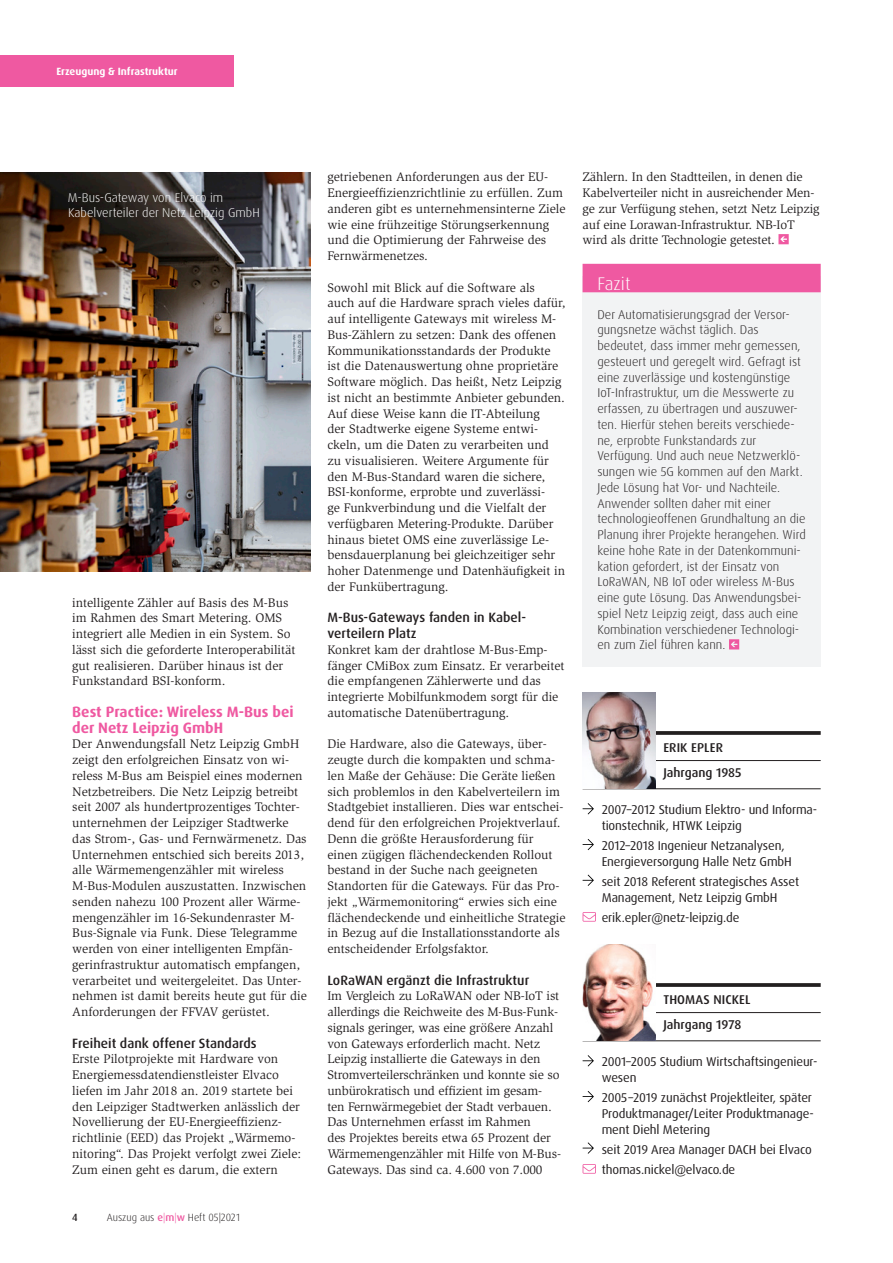
<style>
.page{position:relative;width:893px;height:1263px;background:#fff}
.page>*{position:absolute;margin:0;border:0;box-sizing:border-box;transform-origin:0 0}
._1_Fazit_subhead_whi{font:300 18.3px "Dax Pro";color:#fff}
._7_subhead_bold_-_HE{font:700 15px/15.8px "Dax Pro";color:#ef59a1}
._7_subhead_medium_bl{font:500 13.5px/15.8px "Dax Pro";color:#231f20}
._5_copy{font:12.75px/15.8px "Slimbach Std";color:#231f20}
._3_Fazit_copy{font:300 12.75px/15.8px "Dax Pro";color:#231f20}
._3_Vita_career{font:12.75px/15.8px "Dax Pro";letter-spacing:-.01em;color:#231f20}
._1_Fotounterschrift{font:300 12.75px/15.3px "Dax Pro";color:#fff}
._3_Vita_year{font:500 12.75px "Dax Pro";color:#231f20}
._3_Vita_name{font:500 12.75px "Dax Pro";letter-spacing:.01em;color:#231f20}
.t1{font:300 10.5px "Dax Pro";color:#231f20}
._2_Rubrik_klein{font:700 10.5px "Dax Pro";color:#fff}
.t2{font:500 10.5px "Dax Pro";color:#231f20}
.s1{font-weight:500;color:#ef59a1}
.s2{color:#ef59a1}
</style>
<div class="page">
<svg style="left:778px;top:234px;width:11px;height:10px"></svg>
<svg style="left:656px;top:983px;width:165px;height:4px"></svg>
<hr style="left:583px;top:1012px;width:238px;height:1px;background:#231f20">
<hr style="left:583px;top:1040px;width:238px;height:1px;background:#231f20">
<svg style="left:583px;top:1055px;width:11px;height:11px"></svg>
<svg style="left:583px;top:1091px;width:11px;height:11px"></svg>
<svg style="left:583px;top:1142px;width:11px;height:12px"></svg>
<svg style="left:583px;top:1164px;width:13px;height:10px"></svg>
<img style="left:583px;top:944px;width:73px;height:96px">
<svg style="left:656px;top:731px;width:165px;height:4px"></svg>
<hr style="left:583px;top:760px;width:238px;height:1px;background:#231f20">
<hr style="left:583px;top:788px;width:238px;height:1px;background:#231f20">
<svg style="left:583px;top:803px;width:11px;height:11px"></svg>
<svg style="left:583px;top:839px;width:11px;height:11px"></svg>
<svg style="left:583px;top:875px;width:11px;height:11px"></svg>
<svg style="left:583px;top:912px;width:13px;height:10px"></svg>
<img style="left:583px;top:692px;width:73px;height:96px">
<div style="left:583px;top:276px;width:238px;height:390px;background:#f2f3f4"></div>
<div style="left:583px;top:264px;width:238px;height:28px;background:#ef59a1"></div>
<svg style="left:729px;top:639px;width:10px;height:10px"></svg>
<img style="left:0;top:172px;width:310px;height:400px">
<svg style="left:60px;top:184px;width:208px;height:45px"></svg>
<div style="left:0;top:55px;width:234px;height:32px;background:#ef59a1"></div>
<p class="_2_Rubrik_klein" style="left:56px;top:65px;width:123px">Erzeugung &amp; Infrastruktur</p>
<p class="_1_Fotounterschrift" style="left:68px;top:190px;width:193px">M-Bus-Gateway von Elvaco im<br>Kabelverteiler der Netz Leipzig GmbH</p>
<p class="_5_copy" style="left:72px;top:594px;width:225px">intelligente Zähler auf Basis des M-Bus im Rahmen des Smart Metering. OMS integriert alle Medien in ein System. So lässt sich die geforderte Interoperabilität gut realisieren. Darüber hinaus ist der Funkstandard BSI-konform.</p>
<p class="_7_subhead_bold_-_HE" style="left:72px;top:704px;width:223px">Best Practice: Wireless M-Bus bei der Netz Leipzig GmbH</p>
<p class="_5_copy" style="left:72px;top:736px;width:236px">Der Anwendungsfall Netz Leipzig GmbH zeigt den erfolgreichen Einsatz von wi&shy;reless M-Bus am Beispiel eines modernen Netzbetreibers. Die Netz Leipzig betreibt seit 2007 als hundertprozentiges Tochter&shy;unternehmen der Leipziger Stadtwerke das Strom-, Gas- und Fernwärmenetz. Das Unternehmen entschied sich bereits 2013, alle Wärmemengenzähler mit wireless M-Bus-Modulen auszustatten. Inzwischen senden nahezu 100 Prozent aller Wärme&shy;mengenzähler im 16-Sekundenraster M-Bus-Signale via Funk. Diese Telegramme werden von einer intelligenten Empfän&shy;gerinfrastruktur automatisch empfangen, verarbeitet und weitergeleitet. Das Unter&shy;nehmen ist damit bereits heute gut für die Anforderungen der FFVAV gerüstet.</p>
<p class="_7_subhead_medium_bl" style="left:72px;top:1035px;width:186px">Freiheit dank offener Standards</p>
<p class="_5_copy" style="left:72px;top:1051px;width:231px">Erste Pilotprojekte mit Hardware von Energiemessdatendienstleister Elvaco liefen im Jahr 2018 an. 2019 startete bei den Leipziger Stadtwerken anlässlich der Novellierung der EU-Energieeffizienz&shy;richtlinie (EED) das Projekt „Wärmemo&shy;nitoring“. Das Projekt verfolgt zwei Ziele:<br>Zum einen geht es darum, die extern</p>
<p class="t2" style="left:72px;top:1210px;width:7px">4</p>
<p class="t1" style="left:107px;top:1210px;width:135px">Auszug aus <span class="s1">e</span><span class="s2">|</span><span class="s1">m</span><span class="s2">|</span><span class="s1">w</span> Heft 05|2021</p>
<p class="_5_copy" style="left:327px;top:169px;width:240px">getriebenen Anforderungen aus der EU-Energieeffizienzrichtlinie zu erfüllen. Zum anderen gibt es unternehmensinterne Ziele wie eine frühzeitige Störungserkennung und die Optimierung der Fahrweise des Fernwärmenetzes.</p>
<p class="_5_copy" style="left:327px;top:279px;width:240px">Sowohl mit Blick auf die Software als<br>auch auf die Hardware sprach vieles dafür, auf intelligente Gateways mit wireless M-Bus-Zählern zu setzen: Dank des offenen Kommunikationsstandards der Produkte ist die Datenauswertung ohne proprietäre Software möglich. Das heißt, Netz Leipzig ist nicht an bestimmte Anbieter gebunden.<br>Auf diese Weise kann die IT-Abteilung<br>der Stadtwerke eigene Systeme entwi&shy;ckeln, um die Daten zu verarbeiten und zu visualisieren. Weitere Argumente für den M-Bus-Standard waren die sichere, BSI-konforme, erprobte und zuverlässi-<br>ge Funkverbindung und die Vielfalt der verfügbaren Metering-Produkte. Darüber hinaus bietet OMS eine zuverlässige Le&shy;bensdauerplanung bei gleichzeitiger sehr hoher Datenmenge und Datenhäufigkeit in der Funkübertragung.</p>
<p class="_7_subhead_medium_bl" style="left:327px;top:610px;width:199px">M-Bus-Gateways fanden in Kabel&shy;verteilern Platz</p>
<p class="_5_copy" style="left:327px;top:642px;width:239px">Konkret kam der drahtlose M-Bus-Emp&shy;fänger CMiBox zum Einsatz. Er verarbeitet die empfangenen Zählerwerte und das integrierte Mobilfunkmodem sorgt für die automatische Datenübertragung.</p>
<p class="_5_copy" style="left:327px;top:736px;width:240px">Die Hardware, also die Gateways, über&shy;zeugte durch die kompakten und schma&shy;len Maße der Gehäuse: Die Geräte ließen sich problemlos in den Kabelverteilern im Stadtgebiet installieren. Dies war entschei&shy;dend für den erfolgreichen Projektverlauf.<br>Denn die größte Herausforderung für einen zügigen flächendeckenden Rollout bestand in der Suche nach geeigneten Standorten für die Gateways. Für das Pro&shy;jekt „Wärmemonitoring“ erwies sich eine flächendeckende und einheitliche Strategie in Bezug auf die Installationsstandorte als entscheidender Erfolgsfaktor.</p>
<p class="_7_subhead_medium_bl" style="left:327px;top:972px;width:203px">LoRaWAN ergänzt die Infrastruktur</p>
<p class="_5_copy" style="left:327px;top:988px;width:235px">Im Vergleich zu LoRaWAN oder NB-IoT ist allerdings die Reichweite des M-Bus-Funk&shy;signals geringer, was eine größere Anzahl von Gateways erforderlich macht. Netz Leipzig installierte die Gateways in den Stromverteilerschränken und konnte sie so unbürokratisch und effizient im gesam&shy;ten Fernwärmegebiet der Stadt verbauen.<br>Das Unternehmen erfasst im Rahmen<br>des Projektes bereits etwa 65 Prozent der Wärmemengenzähler mit Hilfe von M-Bus-Gateways. Das sind ca. 4.600 von 7.000</p>
<p class="_5_copy" style="left:583px;top:169px;width:238px">Zählern. In den Stadtteilen, in denen die Kabelverteiler nicht in ausreichender Men&shy;ge zur Verfügung stehen, setzt Netz Leipzig auf eine Lorawan-Infrastruktur. NB-IoT wird als dritte Technologie getestet.</p>
<p class="_1_Fazit_subhead_whi" style="left:597px;top:272px;width:35px">Fazit</p>
<p class="_3_Fazit_copy" style="left:597px;top:306px;width:210px">Der Automatisierungsgrad der Versor&shy;gungsnetze wächst täglich. Das bedeutet, dass immer mehr gemessen, gesteuert und geregelt wird. Gefragt ist eine zuverlässige und kostengünstige IoT-Infrastruktur, um die Messwerte zu erfassen, zu übertragen und auszuwer&shy;ten. Hierfür stehen bereits verschiede&shy;ne, erprobte Funkstandards zur Verfügung. Und auch neue Netzwerklö&shy;sungen wie 5G kommen auf den Markt.<br>Jede Lösung hat Vor- und Nachteile.<br>Anwender sollten daher mit einer technologieoffenen Grundhaltung an die Planung ihrer Projekte herangehen. Wird keine hohe Rate in der Datenkommuni&shy;kation gefordert, ist der Einsatz von LoRaWAN, NB IoT oder wireless M-Bus eine gute Lösung. Das Anwendungsbei&shy;spiel Netz Leipzig zeigt, dass auch eine Kombination verschiedener Technologi&shy;en zum Ziel führen kann.</p>
<p class="_3_Vita_name" style="left:663px;top:739px;width:61px">ERIK EPLER</p>
<p class="_3_Vita_year" style="left:663px;top:765px;width:80px">Jahrgang 1985</p>
<p class="_3_Vita_career" style="left:602px;top:802px;width:217px">2007–2012 Studium Elektro- und Informa&shy;tionstechnik, HTWK Leipzig</p>
<p class="_3_Vita_career" style="left:602px;top:838px;width:192px">2012–2018 Ingenieur Netzanalysen,<br>Energieversorgung Halle Netz GmbH</p>
<p class="_3_Vita_career" style="left:602px;top:874px;width:199px">seit 2018 Referent strategisches Asset<br>Management, Netz Leipzig GmbH</p>
<p class="_3_Vita_career" style="left:602px;top:909px;width:139px">erik.epler@netz-leipzig.de</p>
<p class="_3_Vita_name" style="left:663px;top:991px;width:89px">THOMAS NICKEL</p>
<p class="_3_Vita_year" style="left:663px;top:1017px;width:79px">Jahrgang 1978</p>
<p class="_3_Vita_career" style="left:602px;top:1054px;width:217px">2001–2005 Studium Wirtschaftsingenieur&shy;wesen</p>
<p class="_3_Vita_career" style="left:602px;top:1090px;width:214px">2005–2019 zunächst Projektleiter, später<br>Produktmanager/Leiter Produktmanage&shy;ment Diehl Metering</p>
<p class="_3_Vita_career" style="left:602px;top:1141px;width:212px">seit 2019 Area Manager DACH bei Elvaco</p>
<p class="_3_Vita_career" style="left:602px;top:1161px;width:135px">thomas.nickel@elvaco.de</p>
</div>
